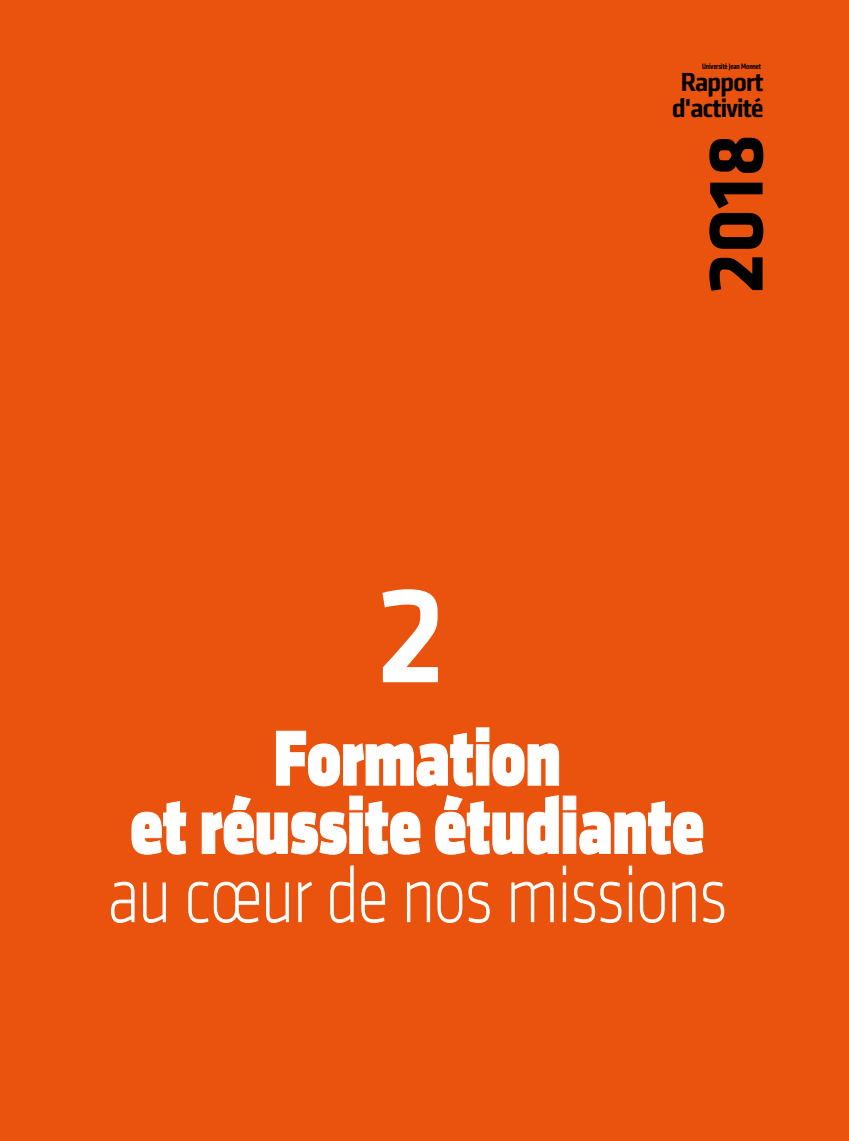
<style>
.page{position:relative;width:849px;height:1141px;background:#fff}
.page>*{position:absolute;margin:0;border:0;box-sizing:border-box;transform-origin:0 0}
.t1{font:500 141.75px "Klavika";color:#fff}
.t2{font:80.85px/68.2px "Klavika Display Bl";color:#fff;text-align:center;scale:.8 1}
.t3{font:200 80.85px "Klavika Display";color:#fff;scale:.8 1}
.t4{font:500 condensed 27.12px/26.2px "Klavika";letter-spacing:-.025em;color:#000;text-align:center;scale:1.19 1}
.t5{font:500 condensed 8.22px "Klavika";letter-spacing:-.02em;color:#000}
</style>
<div class="page">
<div style="left:0;top:0;width:848px;height:1141px;background:#e9530e"></div>
<svg style="left:276px;top:727px;width:283px;height:60px"></svg>
<svg style="left:131px;top:801px;width:56px;height:54px"></svg>
<svg style="left:201px;top:795px;width:219px;height:60px"></svg>
<svg style="left:435px;top:795px;width:268px;height:60px"></svg>
<svg style="left:111px;top:881px;width:24px;height:42px"></svg>
<svg style="left:143px;top:882px;width:23px;height:41px"></svg>
<svg style="left:188px;top:881px;width:71px;height:42px"></svg>
<svg style="left:266px;top:882px;width:23px;height:41px"></svg>
<svg style="left:298px;top:881px;width:14px;height:41px"></svg>
<svg style="left:330px;top:865px;width:24px;height:58px"></svg>
<svg style="left:361px;top:881px;width:24px;height:42px"></svg>
<svg style="left:407px;top:881px;width:23px;height:41px"></svg>
<svg style="left:437px;top:881px;width:25px;height:42px"></svg>
<svg style="left:468px;top:881px;width:22px;height:42px"></svg>
<svg style="left:511px;top:881px;width:43px;height:41px"></svg>
<div style="left:562px;top:882px;width:4px;height:40px;border:1px solid #fff"></div>
<svg style="left:562px;top:866px;width:4px;height:9px"></svg>
<svg style="left:574px;top:881px;width:47px;height:42px"></svg>
<div style="left:628px;top:882px;width:4px;height:40px;border:1px solid #fff"></div>
<svg style="left:628px;top:866px;width:4px;height:9px"></svg>
<svg style="left:639px;top:881px;width:26px;height:42px"></svg>
<svg style="left:672px;top:881px;width:23px;height:41px"></svg>
<svg style="left:703px;top:881px;width:21px;height:42px"></svg>
<svg style="left:709px;top:257px;width:53px;height:34px"></svg>
<svg style="left:709px;top:183px;width:54px;height:66px"></svg>
<svg style="left:709px;top:138px;width:54px;height:35px"></svg>
<h1 class="t1" style="left:375px;top:539px;width:73px">2</h1>
<p class="t5" style="left:701px;top:61px;width:61px">Université Jean Monnet</p>
<p class="t4" style="left:672px;top:69px;width:78px">Rapport d'activité</p>
<p class="t2" style="left:130px;top:727px;width:718px">Formation<br>et réussite étudiante</p>
<p class="t3" style="left:108px;top:850px;width:775px">au cœur de nos missions</p>
</div>
